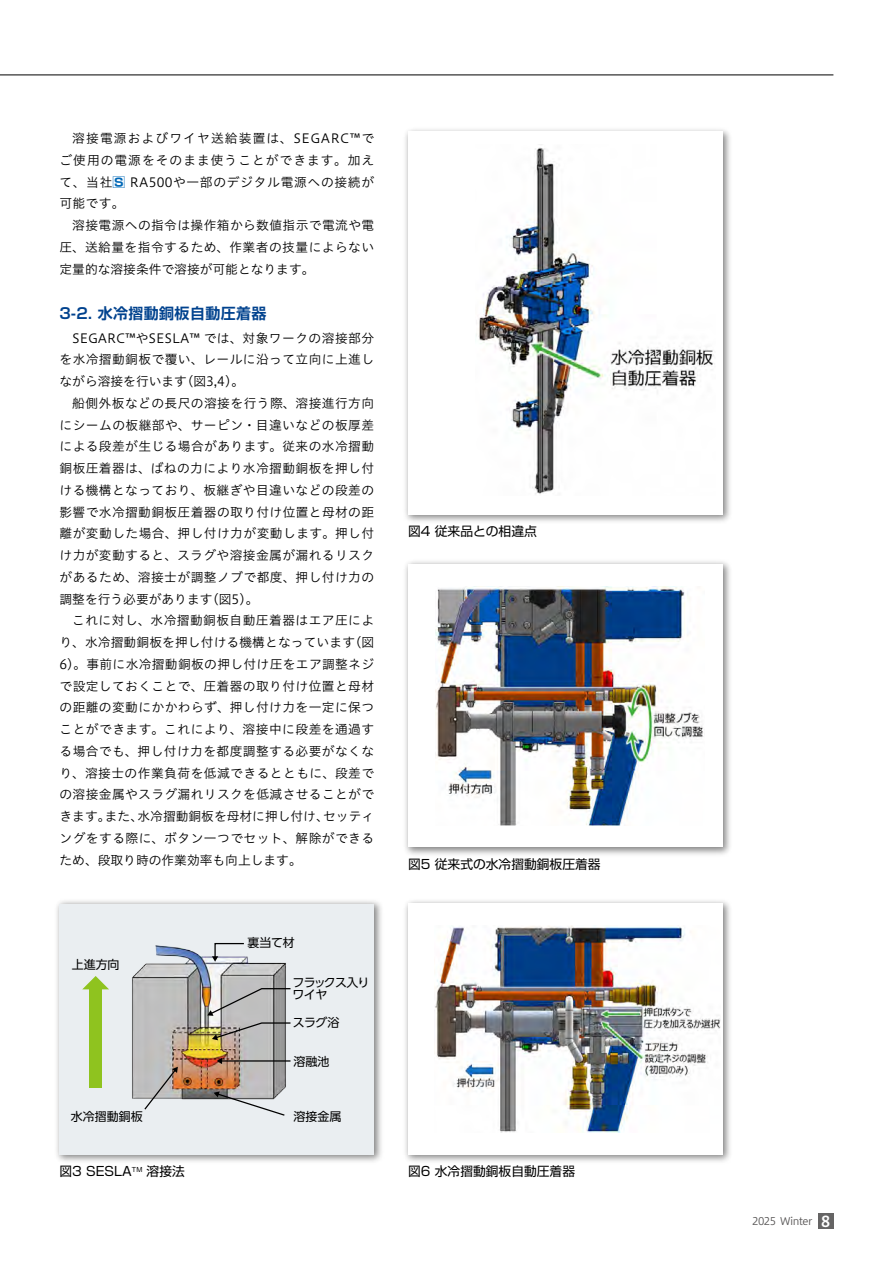
<style>
.page{position:relative;width:893px;height:1263px;background:#fff}
.page>*{position:absolute;margin:0;border:0;box-sizing:border-box;transform-origin:0 0}
.t1{font:700 15px "Shin Go Pro De";letter-spacing:.025em;color:#00428e}
.t2{font:12.75px/21.8px "Hiragino UD Sans Std W3";letter-spacing:.03em;color:#000}
.t3{font:12.75px "Shin Go Pro";color:#000}
.t4{font:12px "UD Shin Go Pro";color:#000}
.t5{font:12px/12.6px "UD Shin Go Pro";letter-spacing:-.065em;color:#000}
.t6{font:10.5px "Hiragino UD Sans F Std N W3";letter-spacing:-.05em;color:#595757}
.s1{font-family:"Shin Go Pro";font-weight:700;color:#0068b7}
.s2{font-family:"Hiragino UD Sans F Std N W6";font-size:15px;color:#fff}
</style>
<div class="page">
<img style="left:56px;top:901px;width:326px;height:261px">
<div style="left:60px;top:904px;width:314px;height:250px;background:#eaeef1"></div>
<img style="left:405px;top:129px;width:325px;height:393px">
<div style="left:408px;top:132px;width:315px;height:383px;background:#fff"></div>
<img style="left:405px;top:561px;width:325px;height:294px">
<div style="left:408px;top:564px;width:315px;height:283px;background:#fff"></div>
<img style="left:405px;top:900px;width:325px;height:262px">
<div style="left:408px;top:903px;width:315px;height:251px;background:#fff"></div>
<img style="left:132px;top:945px;width:156px;height:155px">
<svg style="left:212px;top:943px;width:33px;height:19px"></svg>
<svg style="left:207px;top:987px;width:84px;height:29px;background:#b3b1af"></svg>
<svg style="left:212px;top:1022px;width:79px;height:18px"></svg>
<hr style="left:221px;top:1060px;width:69px;height:1px;background:#000">
<svg style="left:217px;top:1058px;width:5px;height:6px"></svg>
<svg style="left:214px;top:1091px;width:72px;height:25px"></svg>
<svg style="left:143px;top:1067px;width:35px;height:43px"></svg>
<img style="left:476px;top:147px;width:239px;height:348px">
<div style="left:89px;top:985px;width:13px;height:103px;background:#8fc31f"></div>
<svg style="left:82px;top:976px;width:27px;height:13px"></svg>
<img style="left:435px;top:586px;width:269px;height:240px">
<img style="left:435px;top:925px;width:286px;height:208px">
<hr style="left:0;top:75px;width:833px;height:1px;background:#000">
<div style="left:818px;top:1213px;width:15px;height:16px;background:#656464"></div>
<p class="t2" style="left:60px;top:127px;width:316px;text-indent:13px">溶接電源およびワイヤ送給装置は、SEGARC™でご使用の電源をそのまま使うことができます。加えて、当社<span class="s1">S</span> RA500や一部のデジタル電源への接続が可能です。<br>　溶接電源への指令は操作箱から数値指示で電流や電圧、送給量を指令するため、作業者の技量によらない定量的な溶接条件で溶接が可能となります。</p>
<p class="t1" style="left:60px;top:301px;width:208px">3-2. 水冷摺動銅板自動圧着器</p>
<p class="t2" style="left:60px;top:326px;width:316px">　SEGARC™やSESLA™ では、対象ワークの溶接部分を水冷摺動銅板で覆い、レールに沿って立向に上進しながら溶接を行います(図3,4)。<br>　船側外板などの長尺の溶接を行う際、溶接進行方向にシームの板継部や、サーピン・目違いなどの板厚差による段差が生じる場合があります。従来の水冷摺動銅板圧着器は、ばねの力により水冷摺動銅板を押し付ける機構となっており、板継ぎや目違いなどの段差の影響で水冷摺動銅板圧着器の取り付け位置と母材の距離が変動した場合、押し付け力が変動します。押し付け力が変動すると、スラグや溶接金属が漏れるリスクがあるため、溶接士が調整ノブで都度、押し付け力の調整を行う必要があります(図5)。<br>　これに対し、水冷摺動銅板自動圧着器はエア圧により、水冷摺動銅板を押し付ける機構となっています(図<br>6)。事前に水冷摺動銅板の押し付け圧をエア調整ネジで設定しておくことで、圧着器の取り付け位置と母材の距離の変動にかかわらず、押し付け力を一定に保つことができます。これにより、溶接中に段差を通過する場合でも、押し付け力を都度調整する必要がなくなり、溶接士の作業負荷を低減できるとともに、段差での溶接金属やスラグ漏れリスクを低減させることができます。また、水冷摺動銅板を母材に押し付け、セッティングをする際に、ボタン一つでセット、解除ができるため、段取り時の作業効率も向上します。</p>
<p class="t4" style="left:72px;top:955px;width:49px">上進方向</p>
<p class="t4" style="left:71px;top:1106px;width:73px">水冷摺動銅板</p>
<p class="t3" style="left:60px;top:1161px;width:127px">図3 SESLA<sup>TM</sup> 溶接法</p>
<p class="t4" style="left:247px;top:933px;width:49px">裏当て材</p>
<p class="t5" style="left:292px;top:975px;width:79px">フラックス入りワイヤ</p>
<p class="t4" style="left:293px;top:1013px;width:48px">スラグ浴</p>
<p class="t4" style="left:294px;top:1051px;width:37px">溶融池</p>
<p class="t4" style="left:294px;top:1106px;width:49px">溶接金属</p>
<p class="t3" style="left:408px;top:521px;width:130px">図4 従来品との相違点</p>
<p class="t3" style="left:408px;top:853px;width:194px">図5 従来式の水冷摺動銅板圧着器</p>
<p class="t3" style="left:408px;top:1161px;width:168px">図6 水冷摺動銅板自動圧着器</p>
<p class="t6" style="left:752px;top:1213px;width:80px">2025 Winter <span class="s2">8</span></p>
</div>
